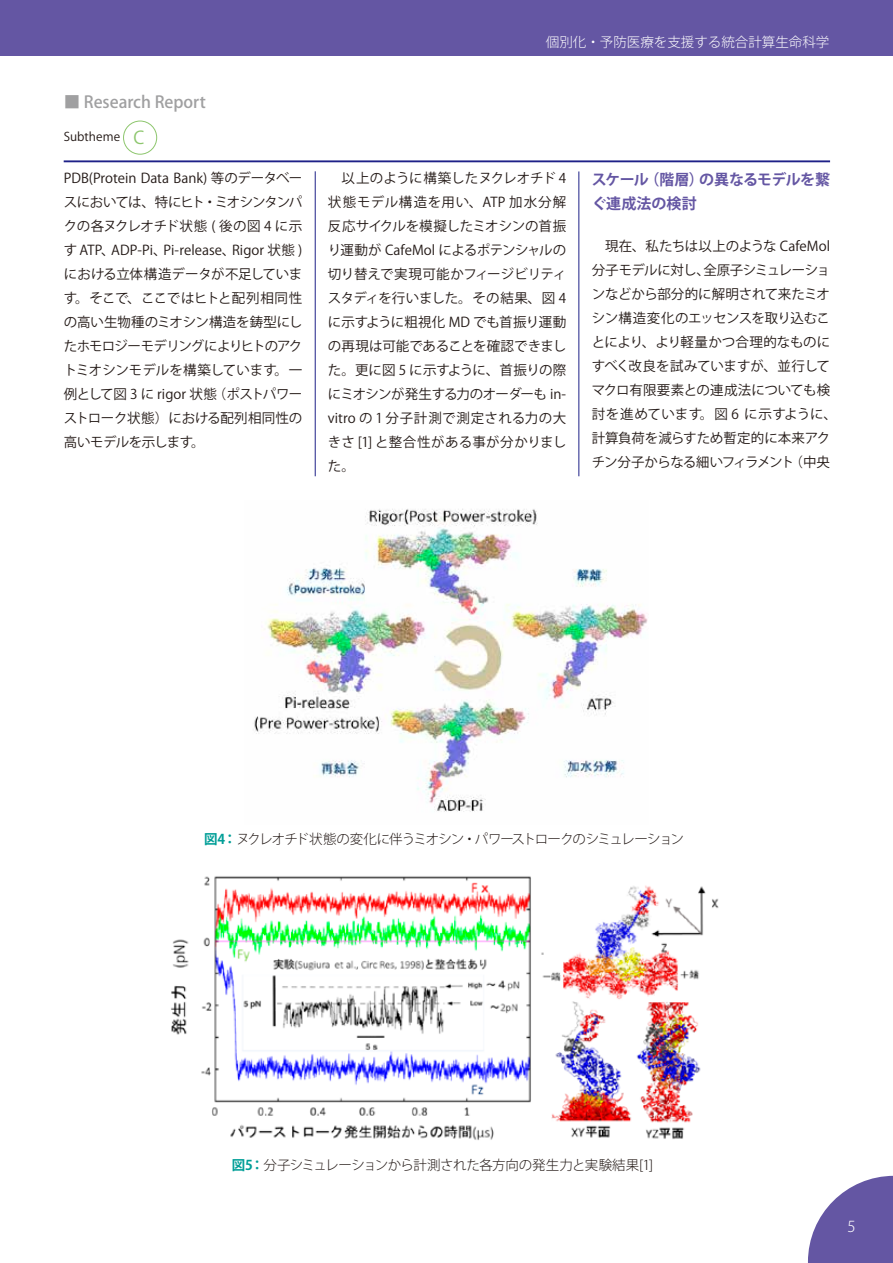
<style>
.page{position:relative;width:893px;height:1263px;background:#fff}
.page>*{position:absolute;margin:0;border:0;box-sizing:border-box;transform-origin:0 0}
.t1{font:500 16.5px "Koz Go Std";letter-spacing:-.005em;color:#a0a0a1}
.t2{font:700 15px/24px "Koz Go Std";letter-spacing:-.02em;color:#6456a3}
.t3{font:300 15px "Koz Go Std";color:#fff}
.t4{font:13.5px/24px "Koz Go Std";letter-spacing:-.015em;color:#231916;text-align:justify}
.t5{font:300 13.5px "Koz Go Std";letter-spacing:-.075em;color:#231916}
.t6{font:300 13.5px "Koz Go Std";letter-spacing:-.03em;color:#231916}
.t7{font:300 13.5px "Koz Go Std";color:#fff}
.t8{font:12px "Koz Go Std";letter-spacing:.005em;color:#231916}
.s1{font-size:17.55px;color:#8dc66d}
.s2{font-weight:700;color:#009e97}
</style>
<div class="page">
<svg style="left:808px;top:1176px;width:85px;height:87px"></svg>
<div style="left:0;top:0;width:893px;height:55px;background:#6456a3"></div>
<div style="left:123px;top:121px;width:34px;height:34px;border:1px solid #8dc66d;border-radius:50%"></div>
<hr style="left:315px;top:171px;width:1px;height:305px;background:#1e2188">
<hr style="left:578px;top:171px;width:1px;height:305px;background:#1e2188">
<hr style="left:64px;top:160px;width:766px;height:2px;background:#1e2188">
<img style="left:254px;top:508px;width:394px;height:304px">
<img style="left:171px;top:876px;width:548px;height:264px">
<p class="t1" style="left:64px;top:92px;width:144px">■ Research Report</p>
<p class="t7" style="left:546px;top:33px;width:285px">個別化・予防医療を支援する統合計算生命科学</p>
<p class="t8" style="left:64px;top:130px;width:82px">Subtheme <span class="s1">C</span></p>
<p class="t4" style="left:64px;top:167px;width:240px">PDB(Protein Data Bank) 等のデータベースにおいては、特にヒト・ミオシンタンパクの各ヌクレオチド状態 ( 後の図 4 に示す ATP、ADP-Pi、Pi-release、Rigor 状態 )における立体構造データが不足しています。そこで、ここではヒトと配列相同性の高い生物種のミオシン構造を鋳型にしたホモロジーモデリングによりヒトのアクトミオシンモデルを構築しています。一例として図 3 に rigor 状態（ポストパワーストローク状態）における配列相同性の高いモデルを示します。</p>
<p class="t4" style="left:328px;top:167px;width:240px;text-indent:14px">以上のように構築したヌクレオチド 4状態モデル構造を用い、ATP 加水分解反応サイクルを模擬したミオシンの首振り運動が CafeMol によるポテンシャルの切り替えで実現可能かフィージビリティスタディを行いました。その結果、図 4に示すように粗視化 MD でも首振り運動の再現は可能であることを確認できました。更に図 5 に示すように、首振りの際にミオシンが発生する力のオーダーも in&shy;vitro の 1 分子計測で測定される力の大きさ [1] と整合性がある事が分かりました。</p>
<p class="t2" style="left:592px;top:168px;width:240px">スケール（階層）の異なるモデルを繋ぐ連成法の検討</p>
<p class="t4" style="left:592px;top:234px;width:247px;text-align:center">現在、私たちは以上のような CafeMol<br>分子モデルに対し、全原子シミュレーションなどから部分的に解明されて来たミオシン構造変化のエッセンスを取り込むことにより、より軽量かつ合理的なものにすべく改良を試みていますが、並行してマクロ有限要素との連成法についても検討を進めています。図 6 に示すように、計算負荷を減らすため暫定的に本来アクチン分子からなる細いフィラメント（中央</p>
<p class="t5" style="left:204px;top:831px;width:482px"><span class="s2">図4：</span> ヌクレオチド状態の変化に伴うミオシン・パワーストロークのシミュレーション</p>
<p class="t6" style="left:232px;top:1156px;width:423px"><span class="s2">図5：</span> 分子シミュレーションから計測された各方向の発生力と実験結果[1]</p>
<p class="t3" style="left:848px;top:1217px;width:10px">5</p>
</div>
